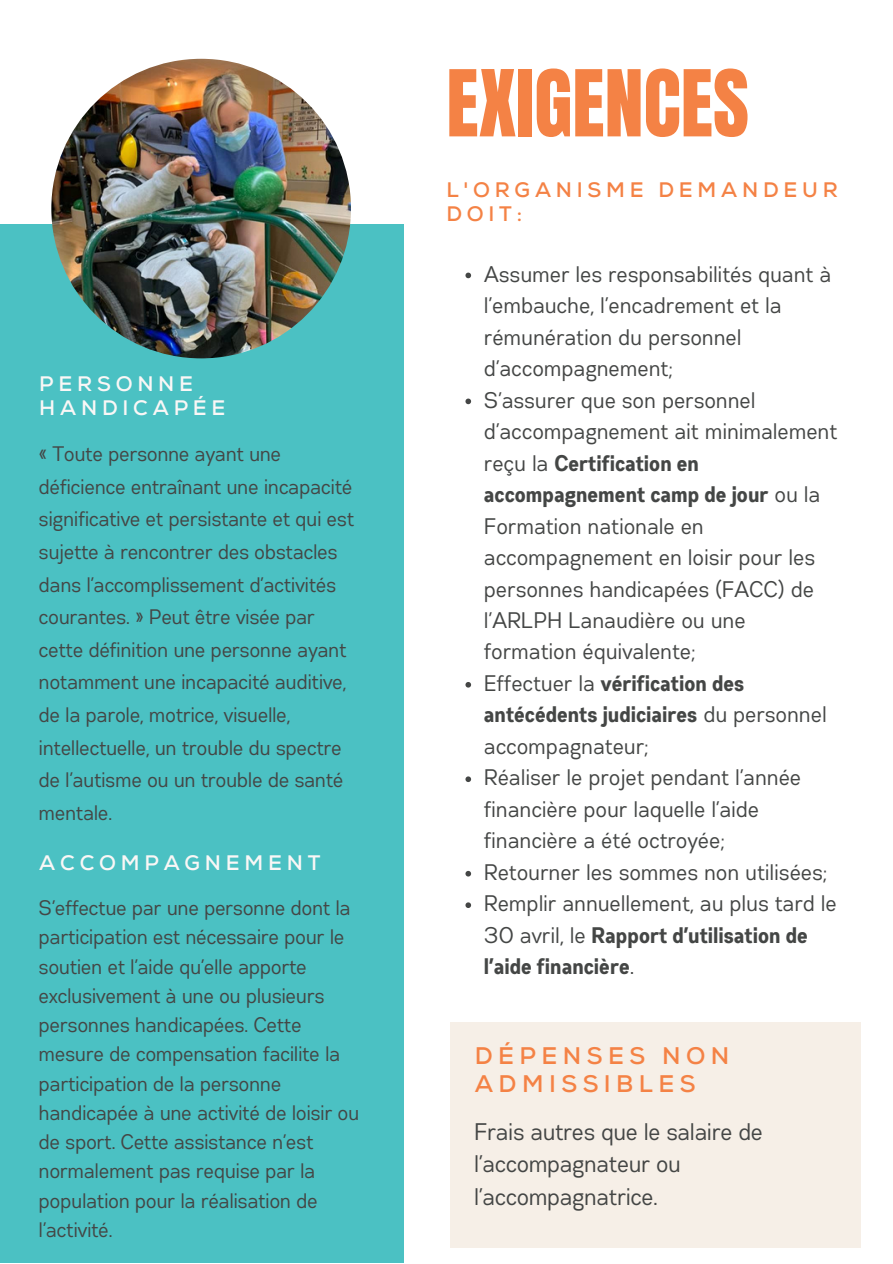
<style>
.page{position:relative;width:893px;height:1264px;background:#fff}
.page>*{position:absolute;margin:0;border:0;box-sizing:border-box;transform-origin:0 0}
.t1{font:78.3px "Anton";color:#f48245}
.t2{font:24px/32.5px "Gabriel Sans Cond";color:#444645}
.t3{font:700 24px/28px "Nexa";letter-spacing:.225em;color:#f48245}
.t4{font:22.5px/31.5px "Gabriel Sans Cond";letter-spacing:.01em;color:#444645}
.t5{font:21px/32.5px "Gabriel Sans Cond";color:#444645}
.t6{font:700 21px/24.8px "Nexa";letter-spacing:.225em;color:#faf7f6}
.t7{font:700 21px/24.8px "Nexa";letter-spacing:.225em;color:#f48245}
.s1{font-weight:700}
</style>
<div class="page">
<div style="left:0;top:225px;width:403px;height:1037px;background:#4bc1c3"></div>
<img style="left:51px;top:59px;width:300px;height:299px;border-radius:50%">
<div style="left:450px;top:1022px;width:410px;height:225px;background:#f6efe7"></div>
<svg style="left:465px;top:272px;width:6px;height:6px"></svg>
<svg style="left:465px;top:398px;width:6px;height:6px"></svg>
<svg style="left:465px;top:682px;width:6px;height:5px"></svg>
<svg style="left:465px;top:776px;width:6px;height:6px"></svg>
<svg style="left:465px;top:870px;width:6px;height:6px"></svg>
<svg style="left:465px;top:902px;width:6px;height:6px"></svg>
<p class="t6" style="left:39px;top:371px;width:188px">PERSONNE<br>HANDICAPÉE</p>
<p class="t5" style="left:39px;top:439px;width:316px">« Toute personne ayant une déficience entraînant une incapacité significative et persistante et qui est sujette à rencontrer des obstacles dans l’accomplissement d’activités courantes. » Peut être visée par cette définition une personne ayant notamment une incapacité auditive, de la parole, motrice, visuelle, intellectuelle, un trouble du spectre de l’autisme ou un trouble de santé mentale.</p>
<p class="t6" style="left:39px;top:850px;width:282px">ACCOMPAGNEMENT</p>
<p class="t5" style="left:39px;top:894px;width:322px;line-height:29.2px">S’effectue par une personne dont la participation est nécessaire pour le soutien et l’aide qu’elle apporte exclusivement à une ou plusieurs personnes handicapées. Cette mesure de compensation facilite la participation de la personne handicapée à une activité de loisir ou de sport. Cette assistance n’est normalement pas requise par la population pour la réalisation de l’activité.</p>
<h1 class="t1" style="left:446px;top:47px;width:304px">EXIGENCES</h1>
<p class="t7" style="left:446px;top:178px;width:393px">L'ORGANISME DEMANDEUR<br>DOIT:</p>
<p class="t4" style="left:484px;top:259px;width:354px">Assumer les responsabilités quant à l’embauche, l’encadrement et la rémunération du personnel d’accompagnement;<br>S’assurer que son personnel d’accompagnement ait minimalement reçu la <span class="s1">Certification en accompagnement camp de jour</span> ou la<br>Formation nationale en accompagnement en loisir pour les personnes handicapées (FACC) de l’ARLPH Lanaudière ou une formation équivalente;<br>Effectuer la <span class="s1">vérification des antécédents judiciaires</span> du personnel accompagnateur;<br>Réaliser le projet pendant l’année financière pour laquelle l’aide financière a été octroyée;<br>Retourner les sommes non utilisées;<br>Remplir annuellement, au plus tard le<br>30 avril, le <span class="s1">Rapport d’utilisation de l’aide financière</span>.</p>
<p class="t3" style="left:474px;top:1042px;width:256px">DÉPENSES NON<br>ADMISSIBLES</p>
<p class="t2" style="left:474px;top:1116px;width:290px">Frais autres que le salaire de l’accompagnateur ou l’accompagnatrice.</p>
</div>
